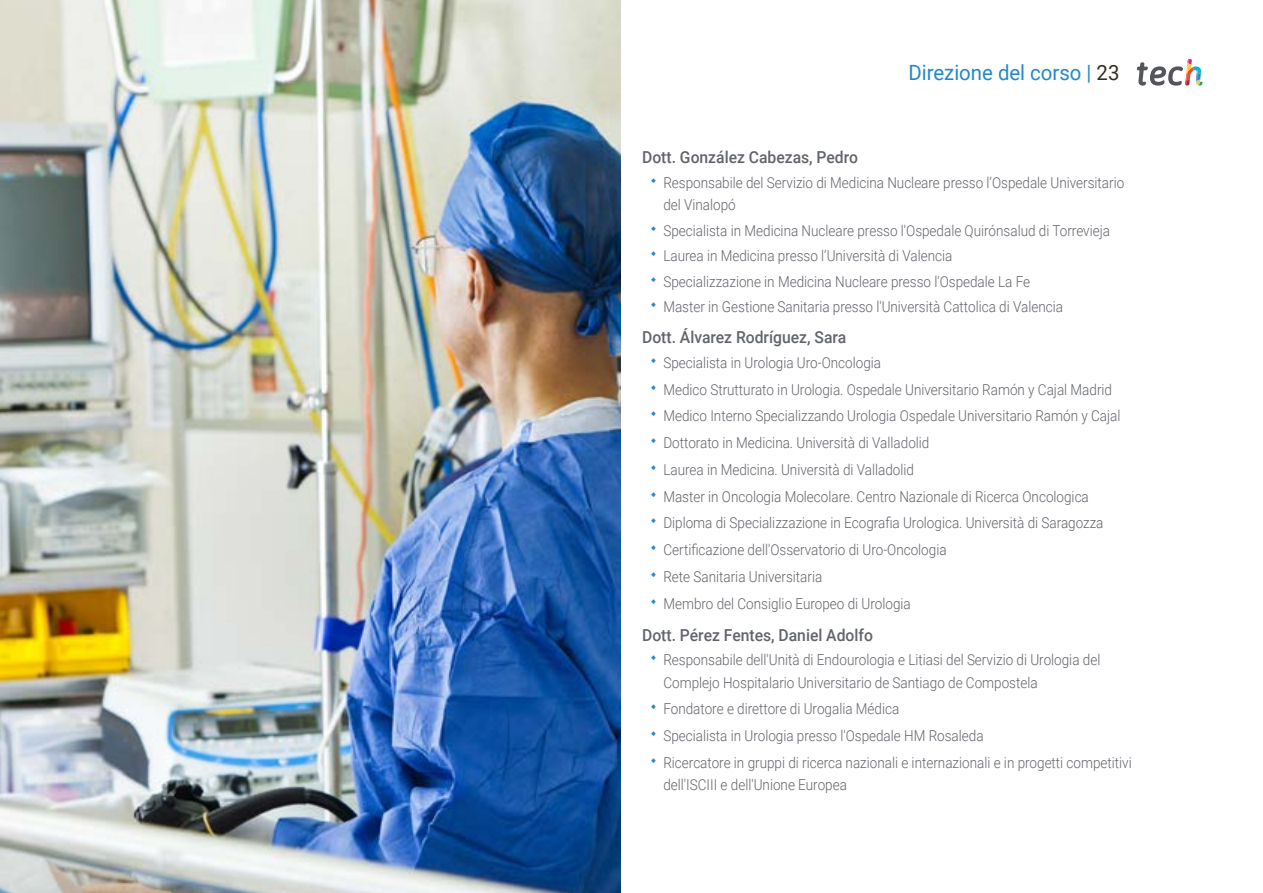
<style>
.page{position:relative;width:1263px;height:893px;background:#fff}
.page>*{position:absolute;margin:0;border:0;box-sizing:border-box;transform-origin:0 0}
.t1{font:21px "Roboto";color:#2488c9}
.t2{font:500 16.5px "Roboto";color:#61646a;scale:.95 1}
.t3{font:300 15px/26.7px "Roboto";color:#61646a;scale:.9 1}
.s1{color:#312e20}
</style>
<div class="page">
<svg style="left:1137px;top:59px;width:65px;height:27px"></svg>
<img style="left:0;top:0;width:621px;height:893px">
<h1 class="t1" style="left:908px;top:57px;width:213px">Direzione del corso | <span class="s1">23</span></h1>
<p class="t2" style="left:642px;top:146px;width:229px">Dott. González Cabezas, Pedro</p>
<p class="t3" style="left:663px;top:171px;width:514px;line-height:22.5px">Responsabile del Servizio di Medicina Nucleare presso l’Ospedale Universitario del Vinalopó</p>
<p class="t3" style="left:663px;top:217px;width:498px;line-height:25.5px">Specialista in Medicina Nucleare presso l'Ospedale Quirónsalud di Torrevieja Laurea in Medicina presso l’Università di Valencia<br>Specializzazione in Medicina Nucleare presso l'Ospedale La Fe<br>Master in Gestione Sanitaria presso l'Università Cattolica di Valencia</p>
<p class="t2" style="left:642px;top:326px;width:216px">Dott. Álvarez Rodríguez, Sara</p>
<p class="t3" style="left:663px;top:348px;width:509px">Specialista in Urologia Uro-Oncologia<br>Medico Strutturato in Urologia. Ospedale Universitario Ramón y Cajal Madrid Medico Interno Specializzando Urologia Ospedale Universitario Ramón y Cajal Dottorato in Medicina. Università di Valladolid<br>Laurea in Medicina. Università di Valladolid<br>Master in Oncologia Molecolare. Centro Nazionale di Ricerca Oncologica Diploma di Specializzazione in Ecografia Urologica. Università di Saragozza Certificazione dell'Osservatorio di Uro-Oncologia<br>Rete Sanitaria Universitaria<br>Membro del Consiglio Europeo di Urologia</p>
<p class="t2" style="left:642px;top:623px;width:244px">Dott. Pérez Fentes, Daniel Adolfo</p>
<p class="t3" style="left:663px;top:648px;width:487px;line-height:22.5px">Responsabile dell'Unità di Endourologia e Litiasi del Servizio di Urologia del<br>Complejo Hospitalario Universitario de Santiago de Compostela</p>
<p class="t3" style="left:663px;top:695px;width:522px">Fondatore e direttore di Urogalia Médica<br>Specialista in Urologia presso l'Ospedale HM Rosaleda<br>Ricercatore in gruppi di ricerca nazionali e internazionali e in progetti competitivi</p>
<p class="t3" style="left:663px;top:771px;width:205px">dell'ISCIII e dell'Unione Europea</p>
</div>
